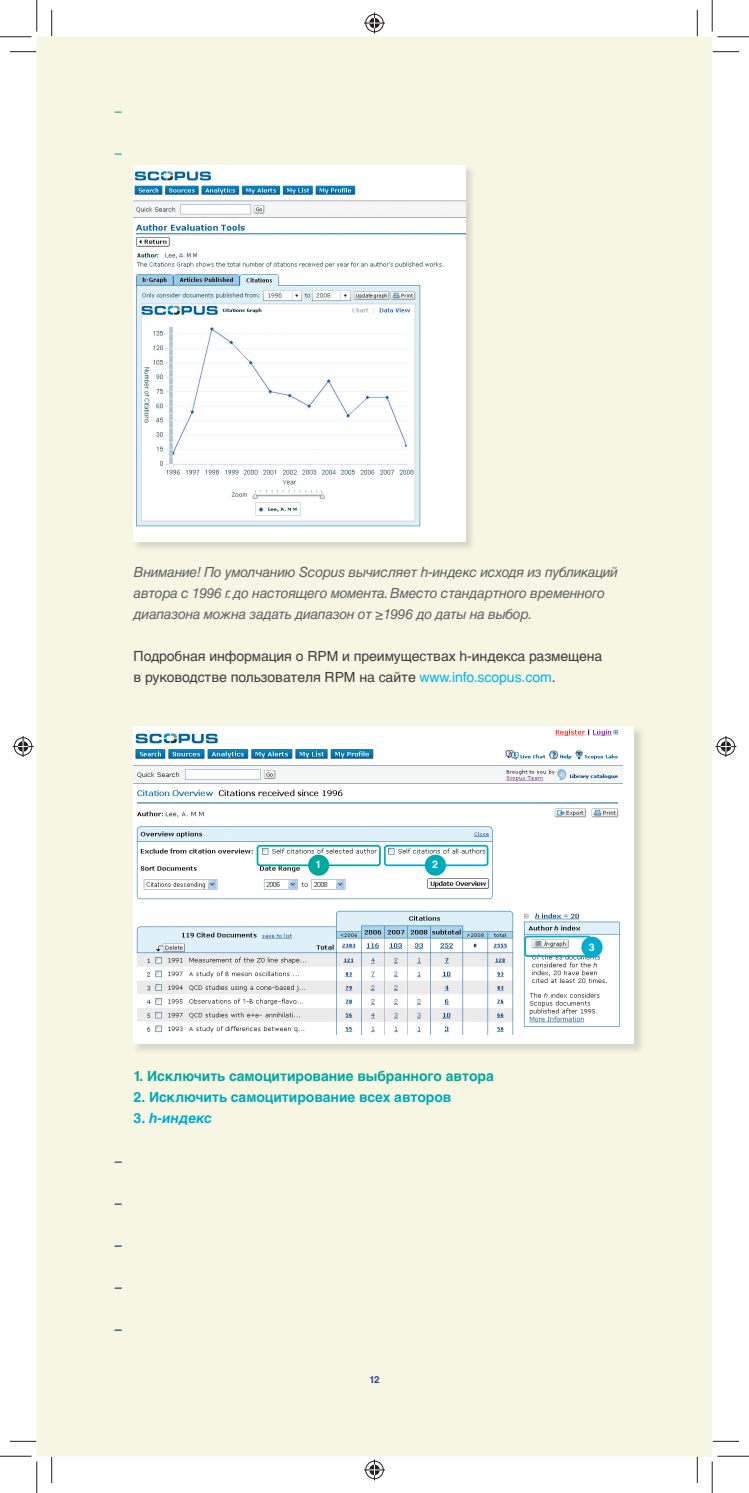
<style>
.page{position:relative;width:749px;height:1493px;background:#fff}
.page>*{position:absolute;margin:0;border:0;box-sizing:border-box;transform-origin:0 0}
.t1{font:italic 14px/21px "Helvetica LTCYR";letter-spacing:-.025em;color:#636366}
.t2{font:14px/21px "Helvetica LTCYR";letter-spacing:-.005em;color:#3e3e3f}
.t3{font:700 14px "Helvetica LTCYR";letter-spacing:-.005em;color:#00a99d}
.t4{font:700 14px "Helvetica LTCYR";letter-spacing:-.005em;color:#00aab8}
.t5{font:italic 700 14px "Helvetica LTCYR";letter-spacing:-.005em;color:#00abd2}
.t6{font:14px "Helvetica LTCYR";color:#00a491}
.t7{font:14px "Helvetica LTCYR";color:#00a499}
.t8{font:14px "Helvetica LTCYR";color:#182a63}
.t9{font:14px "Helvetica LTCYR";color:#14255d}
.t10{font:14px "Helvetica LTCYR";color:#0f2057}
.t11{font:14px "Helvetica LTCYR";color:#0b1b51}
.t12{font:14px "Helvetica LTCYR";color:#0a194e}
.t13{font:700 10.5px "Helvetica LTCYR";color:#fbfaf1}
.t14{font:700 9.62px "Helvetica LTCYR";color:#253f8e}
.s1{color:#00b3ef}
.s2{font-style:normal}
</style>
<div class="page">
<div style="left:37px;top:37px;width:660px;height:1418px;background:#f7f6e3"></div>
<div style="left:697px;top:37px;width:14px;height:1418px;background:#f7f6e3"></div>
<img style="left:133px;top:725px;width:516px;height:335px">
<div style="left:133px;top:726px;width:501px;height:317px;background:#fff"></div>
<img style="left:133px;top:729px;width:489px;height:305px">
<div style="left:256px;top:844px;width:124px;height:22px;border:2px solid #00a99d;border-radius:2px"></div>
<div style="left:308px;top:854px;width:21px;height:21px;background:#00a99d;border-radius:50%"></div>
<div style="left:383px;top:844px;width:105px;height:22px;border:2px solid #00abd2;border-radius:2px"></div>
<div style="left:424px;top:854px;width:21px;height:21px;background:#00aab8;border-radius:50%"></div>
<div style="left:524px;top:935px;width:67px;height:21px;border:2px solid #00abd2;border-radius:2px"></div>
<div style="left:581px;top:936px;width:21px;height:21px;background:#00abd2;border-radius:50%"></div>
<img style="left:133px;top:165px;width:348px;height:392px">
<img style="left:133px;top:166px;width:332px;height:375px">
<svg style="left:10px;top:51px;width:26px;height:1px"></svg>
<svg style="left:712px;top:51px;width:26px;height:1px"></svg>
<svg style="left:10px;top:1440px;width:26px;height:1px"></svg>
<svg style="left:713px;top:1440px;width:25px;height:1px"></svg>
<svg style="left:51px;top:10px;width:1px;height:26px"></svg>
<svg style="left:51px;top:1456px;width:1px;height:26px"></svg>
<svg style="left:696px;top:10px;width:1px;height:26px"></svg>
<svg style="left:696px;top:1456px;width:1px;height:26px"></svg>
<hr style="left:0;top:36px;width:32px;height:1px;background:#231f20">
<hr style="left:717px;top:36px;width:31px;height:1px;background:#231f20">
<hr style="left:0;top:1455px;width:32px;height:1px;background:#231f20">
<hr style="left:717px;top:1455px;width:31px;height:1px;background:#231f20">
<hr style="left:36px;top:0;width:1px;height:32px;background:#231f20">
<hr style="left:36px;top:1461px;width:1px;height:31px;background:#231f20">
<hr style="left:711px;top:0;width:1px;height:32px;background:#231f20">
<hr style="left:711px;top:1461px;width:1px;height:31px;background:#231f20">
<svg style="left:364px;top:13px;width:21px;height:21px"></svg>
<svg style="left:364px;top:1459px;width:21px;height:21px"></svg>
<svg style="left:13px;top:736px;width:21px;height:21px"></svg>
<svg style="left:715px;top:736px;width:21px;height:21px"></svg>
<p class="t6" style="left:115px;top:105px;width:8px">–</p>
<p class="t7" style="left:115px;top:147px;width:8px">–</p>
<p class="t1" style="left:133px;top:562px;width:485px">Внимание! По умолчанию Scopus вычисляет h-индекс исходя из публикаций автора с 1996 г. до настоящего момента. Вместо стандартного временного диапазона можна задать диапазон от ≥1996 до даты на выбор.</p>
<p class="t2" style="left:133px;top:646px;width:470px">Подробная информация о RPM и преимуществах h-индекса размещена в руководстве пользователя RPM на сайте <span class="s1">www.info.scopus.com</span>.</p>
<p class="t13" style="left:315px;top:860px;width:7px">1</p>
<p class="t13" style="left:432px;top:860px;width:7px">2</p>
<p class="t3" style="left:133px;top:1070px;width:361px">1. Исключить самоцитирование выбранного автора</p>
<p class="t4" style="left:133px;top:1091px;width:319px">2. Исключить самоцитирование всех авторов</p>
<p class="t5" style="left:133px;top:1112px;width:80px"><span class="s2">3.</span> h-индекс</p>
<p class="t8" style="left:115px;top:1155px;width:8px">–</p>
<p class="t9" style="left:115px;top:1197px;width:8px">–</p>
<p class="t10" style="left:115px;top:1239px;width:8px">–</p>
<p class="t11" style="left:115px;top:1281px;width:8px">–</p>
<p class="t12" style="left:115px;top:1323px;width:8px">–</p>
<p class="t14" style="left:369px;top:1375px;width:12px">12</p>
<p class="t13" style="left:588px;top:942px;width:7px">3</p>
</div>
